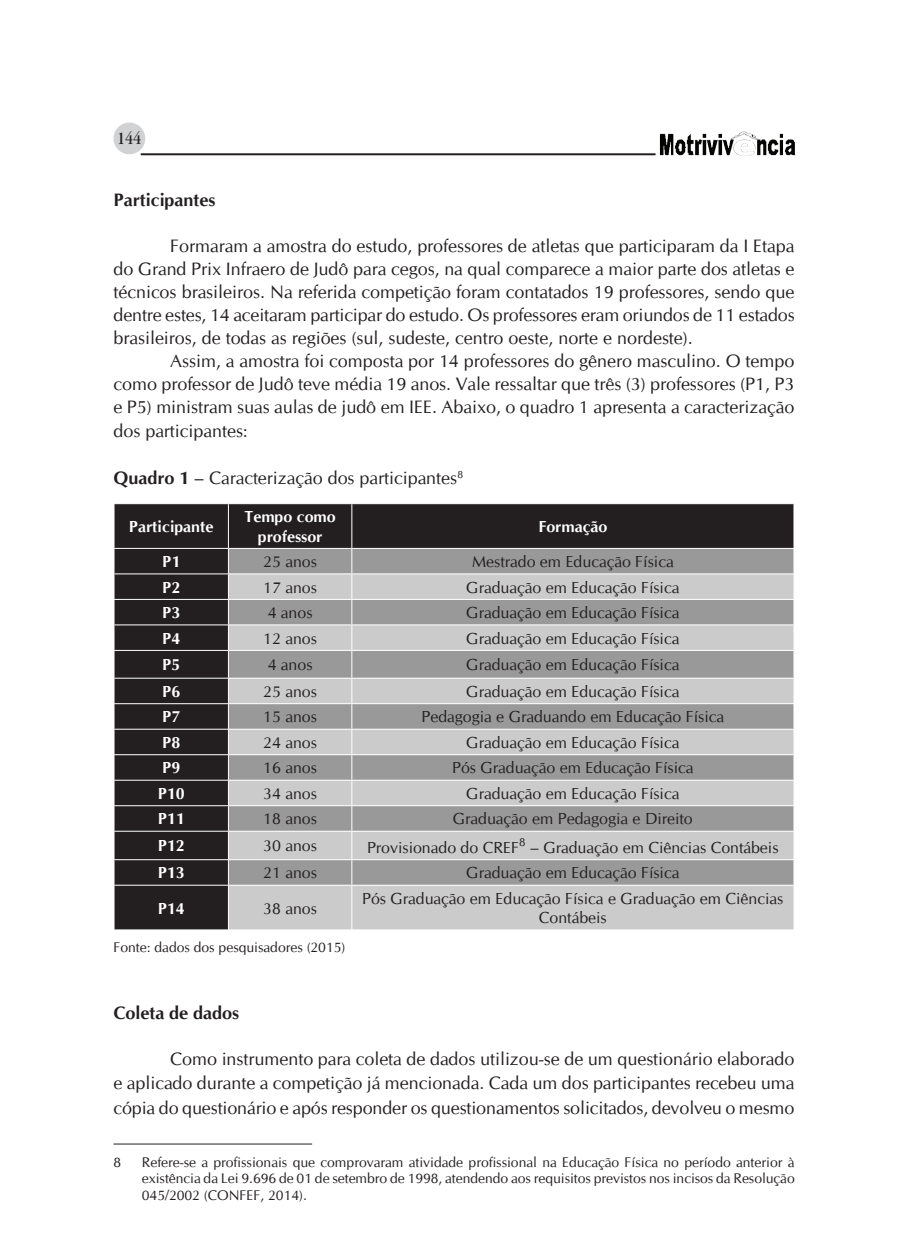
<style>
.page{position:relative;width:908px;height:1248px;background:#fff}
.page>*{position:absolute;margin:0;border:0;box-sizing:border-box;transform-origin:0 0}
.t1{font:18px/23px "CG Omega";color:#231f20;text-align:justify}
.t2{font:700 18px "CG Omega";color:#231f20}
.t3{font:condensed 18px "Garamond";color:#231f20}
.t4{font:16px/19.2px "CG Omega";color:#231f20;text-align:center}
.t5{font:700 16px/19.2px "CG Omega";color:#fff;text-align:center}
.t6{font:14px/16.8px "CG Omega";color:#231f20;text-align:justify}
.s1{font-weight:700}
</style>
<div class="page">
<div style="left:114px;top:123px;width:30px;height:30px;background:#d1d2d4;border-radius:50%"></div>
<div style="left:113px;top:122px;width:32px;height:32px;border:2px solid #d1d2d4;border-radius:50%"></div>
<hr style="left:141px;top:153px;width:514px;height:2px;background:#231f20">
<img style="left:655px;top:131px;width:141px;height:25px">
<div style="left:114px;top:504px;width:679px;height:425px;background:#231f20"></div>
<div style="left:229px;top:549px;width:564px;height:24px;background:#999"></div>
<svg style="left:229px;top:574px;width:564px;height:355px;background:#b6b6b6"></svg>
<hr style="left:228px;top:504px;width:1px;height:44px;background:#fff">
<hr style="left:351px;top:504px;width:1px;height:44px;background:#fff">
<hr style="left:113px;top:548px;width:115px;height:1px;background:#fff">
<hr style="left:228px;top:548px;width:124px;height:1px;background:#fff">
<hr style="left:352px;top:548px;width:442px;height:1px;background:#fff">
<hr style="left:113px;top:573px;width:115px;height:1px;background:#fff">
<hr style="left:228px;top:573px;width:124px;height:1px;background:#fff">
<hr style="left:352px;top:573px;width:442px;height:1px;background:#fff">
<hr style="left:113px;top:599px;width:115px;height:1px;background:#fff">
<hr style="left:228px;top:599px;width:124px;height:1px;background:#fff">
<hr style="left:352px;top:599px;width:442px;height:1px;background:#fff">
<hr style="left:113px;top:624px;width:115px;height:1px;background:#fff">
<hr style="left:228px;top:624px;width:124px;height:1px;background:#fff">
<hr style="left:352px;top:624px;width:442px;height:1px;background:#fff">
<hr style="left:113px;top:650px;width:115px;height:1px;background:#fff">
<hr style="left:228px;top:650px;width:124px;height:1px;background:#fff">
<hr style="left:352px;top:650px;width:442px;height:1px;background:#fff">
<hr style="left:113px;top:677px;width:115px;height:1px;background:#fff">
<hr style="left:228px;top:677px;width:124px;height:1px;background:#fff">
<hr style="left:352px;top:677px;width:442px;height:1px;background:#fff">
<hr style="left:113px;top:703px;width:115px;height:1px;background:#fff">
<hr style="left:228px;top:703px;width:124px;height:1px;background:#fff">
<hr style="left:352px;top:703px;width:442px;height:1px;background:#fff">
<hr style="left:113px;top:728px;width:115px;height:1px;background:#fff">
<hr style="left:228px;top:728px;width:124px;height:1px;background:#fff">
<hr style="left:352px;top:728px;width:442px;height:1px;background:#fff">
<hr style="left:113px;top:754px;width:115px;height:1px;background:#fff">
<hr style="left:228px;top:754px;width:124px;height:1px;background:#fff">
<hr style="left:352px;top:754px;width:442px;height:1px;background:#fff">
<hr style="left:113px;top:779px;width:115px;height:1px;background:#fff">
<hr style="left:228px;top:779px;width:124px;height:1px;background:#fff">
<hr style="left:352px;top:779px;width:442px;height:1px;background:#fff">
<hr style="left:113px;top:805px;width:115px;height:1px;background:#fff">
<hr style="left:228px;top:805px;width:124px;height:1px;background:#fff">
<hr style="left:352px;top:805px;width:442px;height:1px;background:#fff">
<hr style="left:113px;top:830px;width:115px;height:1px;background:#fff">
<hr style="left:228px;top:830px;width:124px;height:1px;background:#fff">
<hr style="left:352px;top:830px;width:442px;height:1px;background:#fff">
<hr style="left:113px;top:859px;width:115px;height:1px;background:#fff">
<hr style="left:228px;top:859px;width:124px;height:1px;background:#fff">
<svg style="left:228px;top:549px;width:1px;height:335px"></svg>
<hr style="left:352px;top:859px;width:442px;height:1px;background:#fff">
<svg style="left:351px;top:549px;width:1px;height:335px"></svg>
<svg style="left:793px;top:549px;width:1px;height:335px"></svg>
<hr style="left:113px;top:884px;width:115px;height:1px;background:#fff">
<hr style="left:228px;top:884px;width:124px;height:1px;background:#fff">
<hr style="left:228px;top:885px;width:1px;height:44px;background:#fff">
<hr style="left:352px;top:884px;width:442px;height:1px;background:#fff">
<hr style="left:351px;top:885px;width:1px;height:44px;background:#fff">
<hr style="left:113px;top:1143px;width:199px;height:1px;background:#231f20">
<p class="t3" style="left:117px;top:128px;width:25px">144</p>
<p class="t2" style="left:113px;top:189px;width:103px">Participantes</p>
<p class="t1" style="left:113px;top:234px;width:682px;text-indent:57px">Formaram a amostra do estudo, professores de atletas que participaram da I Etapa do Grand Prix Infraero de Judô para cegos, na qual comparece a maior parte dos atletas e técnicos brasileiros. Na referida competição foram contatados 19 professores, sendo que dentre estes, 14 aceitaram participar do estudo. Os professores eram oriundos de 11 estados brasileiros, de todas as regiões (sul, sudeste, centro oeste, norte e nordeste).</p>
<p class="t1" style="left:113px;top:349px;width:682px;text-indent:57px">Assim, a amostra foi composta por 14 professores do gênero masculino. O tempo como professor de Judô teve média 19 anos. Vale ressaltar que três (3) professores (P1, P3 e P5) ministram suas aulas de judô em IEE. Abaixo, o quadro 1 apresenta a caracterização dos participantes:</p>
<p class="t1" style="left:113px;top:466px;width:351px"><span class="s1">Quadro 1</span> – Caracterização dos participantes<sup>8</sup></p>
<p class="t5" style="left:129px;top:517px;width:86px">Participante</p>
<p class="t5" style="left:244px;top:507px;width:93px">Tempo como professor</p>
<p class="t5" style="left:538px;top:517px;width:71px">Formação</p>
<p class="t5" style="left:162px;top:552px;width:19px">P1</p>
<p class="t4" style="left:263px;top:552px;width:55px">25 anos</p>
<p class="t4" style="left:472px;top:552px;width:203px">Mestrado em Educação Física</p>
<p class="t5" style="left:162px;top:577px;width:19px">P2</p>
<p class="t4" style="left:263px;top:577px;width:55px">17 anos</p>
<p class="t4" style="left:466px;top:577px;width:214px">Graduação em Educação Física</p>
<p class="t5" style="left:162px;top:603px;width:19px">P3</p>
<p class="t4" style="left:267px;top:603px;width:46px">4 anos</p>
<p class="t4" style="left:466px;top:603px;width:214px">Graduação em Educação Física</p>
<p class="t5" style="left:162px;top:628px;width:19px">P4</p>
<p class="t4" style="left:263px;top:628px;width:55px">12 anos</p>
<p class="t4" style="left:466px;top:628px;width:214px">Graduação em Educação Física</p>
<p class="t5" style="left:162px;top:655px;width:19px">P5</p>
<p class="t4" style="left:267px;top:655px;width:46px">4 anos</p>
<p class="t4" style="left:466px;top:655px;width:214px">Graduação em Educação Física</p>
<p class="t5" style="left:162px;top:681px;width:19px">P6</p>
<p class="t4" style="left:263px;top:682px;width:55px">25 anos</p>
<p class="t4" style="left:466px;top:682px;width:214px">Graduação em Educação Física</p>
<p class="t5" style="left:162px;top:707px;width:19px">P7</p>
<p class="t4" style="left:263px;top:707px;width:55px">15 anos</p>
<p class="t4" style="left:421px;top:707px;width:304px">Pedagogia e Graduando em Educação Física</p>
<p class="t5" style="left:162px;top:732px;width:19px">P8</p>
<p class="t4" style="left:263px;top:733px;width:55px">24 anos</p>
<p class="t4" style="left:466px;top:733px;width:214px">Graduação em Educação Física</p>
<p class="t5" style="left:162px;top:758px;width:19px">P9</p>
<p class="t4" style="left:263px;top:758px;width:55px">16 anos</p>
<p class="t4" style="left:452px;top:758px;width:243px">Pós Graduação em Educação Física</p>
<p class="t5" style="left:158px;top:783px;width:28px">P10</p>
<p class="t4" style="left:263px;top:784px;width:55px">34 anos</p>
<p class="t4" style="left:466px;top:784px;width:214px">Graduação em Educação Física</p>
<p class="t5" style="left:158px;top:809px;width:28px">P11</p>
<p class="t4" style="left:263px;top:809px;width:55px">18 anos</p>
<p class="t4" style="left:452px;top:809px;width:241px">Graduação em Pedagogia e Direito</p>
<p class="t5" style="left:158px;top:836px;width:28px">P12</p>
<p class="t4" style="left:263px;top:836px;width:55px">30 anos</p>
<p class="t4" style="left:367px;top:837px;width:413px">Provisionado do CREF<sup>8</sup> – Graduação em Ciências Contábeis</p>
<p class="t5" style="left:158px;top:863px;width:28px">P13</p>
<p class="t4" style="left:263px;top:863px;width:55px">21 anos</p>
<p class="t4" style="left:466px;top:863px;width:214px">Graduação em Educação Física</p>
<p class="t5" style="left:158px;top:898px;width:28px">P14</p>
<p class="t4" style="left:263px;top:898px;width:55px">38 anos</p>
<p class="t4" style="left:362px;top:888px;width:422px">Pós Graduação em Educação Física e Graduação em Ciências<br>Contábeis</p>
<p class="t6" style="left:113px;top:938px;width:233px">Fonte: dados dos pesquisadores (2015)</p>
<p class="t2" style="left:113px;top:1001px;width:127px">Coleta de dados</p>
<p class="t1" style="left:113px;top:1047px;width:682px;line-height:24px;text-indent:57px">Como instrumento para coleta de dados utilizou-se de um questionário elaborado e aplicado durante a competição já mencionada. Cada um dos participantes recebeu uma cópia do questionário e após responder os questionamentos solicitados, devolveu o mesmo</p>
<p class="t6" style="left:113px;top:1153px;width:9px">8</p>
<p class="t6" style="left:142px;top:1153px;width:654px">Refere-se a profissionais que comprovaram atividade profissional na Educação Física no período anterior à existência da Lei 9.696 de 01 de setembro de 1998, atendendo aos requisitos previstos nos incisos da Resolução 045/2002 (CONFEF, 2014).</p>
</div>
